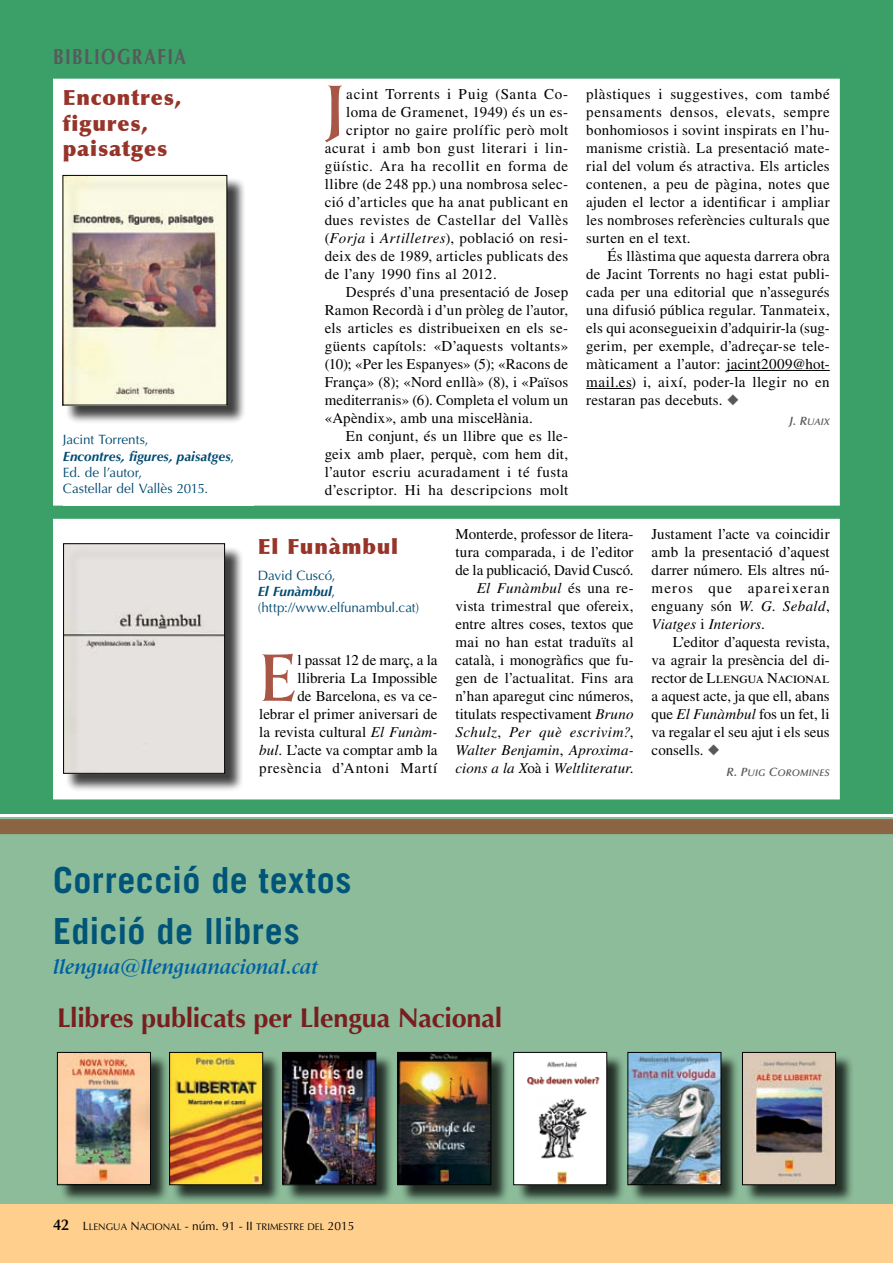
<style>
.page{position:relative;width:893px;height:1263px;background:#fff}
.page>*{position:absolute;margin:0;border:0;box-sizing:border-box;transform-origin:0 0}
.t1{font:700 75.6px "Tiepolo";color:#a85646;scale:.88 1}
.t2{font:700 36px/51.8px "Trade Gothic";letter-spacing:.01em;color:#005477}
.t3{font:700 27px "Optima";letter-spacing:-.01em;color:#781e1e}
.t4{font:21.9px "Optima LT Std Bold SC800";letter-spacing:.08em;color:#58595b;scale:.79 1}
.t5{font:900 21px/25.2px "Optima LT Std";letter-spacing:.04em;color:#97342a}
.t6{font:italic 700 21px "Latin 725 BT";letter-spacing:-.01em;color:#0060a1}
.t7{font:15px/18px "Times LT Std";letter-spacing:.015em;color:#000;text-align:justify}
.t8{font:15px "Times LT Std";letter-spacing:.035em;color:#000}
.t9{font:15px "Times LT Std";letter-spacing:.045em;color:#000}
.t10{font:15px "Times LT Std";letter-spacing:.05em;color:#000}
.t11{font:13.5px/16.2px "Optima LT Std";letter-spacing:-.01em;color:#004a71}
.t12{font:9.6px "Optima LT Std SC800";color:#000}
.t13{font:9.6px "Optima LT Std Demi Bold Italic SC800";letter-spacing:.025em;color:#58595b}
.s1{font-weight:700;font-style:italic}
.s2{font-style:italic}
.s3{color:#58595b}
.s4{font-size:12px}
.s5{font-family:"Optima LT Std";font-weight:600;font-size:15.6px}
.s6{font-family:"Optima LT Std";font-size:12px}
</style>
<div class="page">
<div style="left:0;top:1203px;width:893px;height:60px;background:#fecf8d"></div>
<div style="left:0;top:0;width:893px;height:813px;background:#3aa068"></div>
<div style="left:0;top:817px;width:893px;height:386px;background:#8cbc9a"></div>
<div style="left:54px;top:519px;width:785px;height:280px;background:#fff"></div>
<div style="left:66px;top:546px;width:177px;height:246px;background:#000;opacity:.75"></div>
<div style="left:63px;top:543px;width:162px;height:230px;border:1px solid #000"></div>
<div style="left:54px;top:79px;width:785px;height:426px;background:#fff"></div>
<hr style="left:727px;top:370px;width:103px;height:1px;background:#000">
<hr style="left:586px;top:388px;width:45px;height:1px;background:#000">
<div style="left:65px;top:177px;width:181px;height:247px;background:#000;opacity:.75"></div>
<div style="left:63px;top:434px;width:190px;height:72px;background:#fff"></div>
<div style="left:59px;top:1054px;width:111px;height:149px;background:#000;opacity:.75"></div>
<img style="left:59px;top:1054px;width:90px;height:129px">
<div style="left:57px;top:1052px;width:94px;height:133px;border:1px solid #000"></div>
<div style="left:172px;top:1054px;width:110px;height:149px;background:#000;opacity:.75"></div>
<img style="left:171px;top:1054px;width:90px;height:129px">
<div style="left:169px;top:1052px;width:94px;height:133px;border:1px solid #000"></div>
<div style="left:285px;top:1054px;width:110px;height:149px;background:#000;opacity:.75"></div>
<img style="left:285px;top:1054px;width:89px;height:129px">
<div style="left:283px;top:1052px;width:93px;height:133px;border:1px solid #000"></div>
<div style="left:400px;top:1054px;width:110px;height:149px;background:#000;opacity:.75"></div>
<img style="left:400px;top:1054px;width:89px;height:129px">
<div style="left:398px;top:1052px;width:93px;height:133px;border:1px solid #000"></div>
<div style="left:516px;top:1054px;width:110px;height:149px;background:#000;opacity:.75"></div>
<img style="left:515px;top:1054px;width:90px;height:129px">
<div style="left:513px;top:1052px;width:94px;height:133px;border:1px solid #000"></div>
<div style="left:630px;top:1054px;width:110px;height:149px;background:#000;opacity:.75"></div>
<img style="left:630px;top:1054px;width:89px;height:129px">
<div style="left:628px;top:1052px;width:93px;height:133px;border:1px solid #000"></div>
<div style="left:744px;top:1054px;width:111px;height:149px;background:#000;opacity:.75"></div>
<img style="left:744px;top:1054px;width:90px;height:129px">
<div style="left:742px;top:1052px;width:94px;height:133px;border:1px solid #000"></div>
<div style="left:0;top:819px;width:893px;height:15px;background:#8b6543"></div>
<h3 class="t4" style="left:53px;top:44px;width:170px">BIBLIOGRAFIA</h3>
<h3 class="t5" style="left:63px;top:86px;width:119px">Encontres, figures, paisatges</h3>
<p class="t11" style="left:63px;top:432px;width:173px">Jacint Torrents,<br><span class="s1">Encontres, figures, paisatges</span>,<br>Ed. de l’autor,<br>Castellar del Vallès 2015.</p>
<h1 class="t1" style="left:325px;top:67px;width:24px">J</h1>
<p class="t9" style="left:346px;top:85px;width:223px">acint Torrents i Puig (Santa Co-</p>
<p class="t7" style="left:346px;top:103px;width:223px">loma de Gramenet, 1949) és un es-</p>
<p class="t7" style="left:346px;top:121px;width:223px">criptor no gaire prolífic però molt</p>
<p class="t10" style="left:325px;top:139px;width:245px">acurat i amb bon gust literari i lin-</p>
<p class="t9" style="left:325px;top:157px;width:245px">güístic. Ara ha recollit en forma de</p>
<p class="t7" style="left:325px;top:175px;width:245px">llibre (de 248 pp.) una nombrosa selec-</p>
<p class="t7" style="left:325px;top:193px;width:245px">ció d’articles que ha anat publicant en</p>
<p class="t8" style="left:325px;top:211px;width:245px">dues revistes de Castellar del Vallès</p>
<p class="t7" style="left:325px;top:229px;width:245px">(<span class="s2">Forja</span> i <span class="s2">Artilletres</span>), població on resi-</p>
<p class="t7" style="left:325px;top:247px;width:245px">deix des de 1989, articles publicats des</p>
<p class="t8" style="left:325px;top:265px;width:174px">de l’any 1990 fins al 2012.</p>
<p class="t7" style="left:346px;top:283px;width:224px">Després d’una presentació de Josep</p>
<p class="t7" style="left:325px;top:301px;width:245px">Ramon Recordà i d’un pròleg de l’autor,</p>
<p class="t7" style="left:325px;top:319px;width:245px">els articles es distribueixen en els se-</p>
<p class="t7" style="left:325px;top:337px;width:245px">güents capítols: «D’aquests voltants»</p>
<p class="t7" style="left:325px;top:355px;width:245px">(10); «Per les Espanyes» (5); «Racons de</p>
<p class="t7" style="left:325px;top:373px;width:245px">França» (8); «Nord enllà» (8), i «Països</p>
<p class="t7" style="left:325px;top:391px;width:245px">mediterranis» (6). Completa el volum un</p>
<p class="t7" style="left:325px;top:409px;width:210px">«Apèndix», amb una miscel·lània.</p>
<p class="t7" style="left:346px;top:427px;width:224px">En conjunt, és un llibre que es lle-</p>
<p class="t7" style="left:325px;top:445px;width:245px">geix amb plaer, perquè, com hem dit,</p>
<p class="t8" style="left:325px;top:463px;width:245px">l’autor escriu acuradament i té fusta</p>
<p class="t8" style="left:325px;top:481px;width:245px">d’escriptor. Hi ha descripcions molt</p>
<p class="t7" style="left:586px;top:85px;width:245px">plàstiques i suggestives, com també pensaments densos, elevats, sempre bonhomiosos i sovint inspirats en l’hu&shy;manisme cristià. La presentació mate&shy;rial del volum és atractiva. Els articles contenen, a peu de pàgina, notes que ajuden el lector a identificar i ampliar les nombroses referències culturals que surten en el text.</p>
<p class="t7" style="left:586px;top:247px;width:245px;text-indent:21px">És llàstima que aquesta darrera obra de Jacint Torrents no hagi estat publi&shy;cada per una editorial que n’assegurés una difusió pública regular. Tanmateix, els qui aconsegueixin d’adquirir-la (sug&shy;gerim, per exemple, d’adreçar-se tele&shy;màticament a l’autor: jacint2009@hot&shy;mail.es) i, així, poder-la llegir no en restaran pas decebuts. <span class="s3">◆</span></p>
<p class="t13" style="left:789px;top:417px;width:42px"><span class="s4">J. R</span>UAIX</p>
<h3 class="t5" style="left:258px;top:534px;width:142px">El Funàmbul</h3>
<p class="t11" style="left:258px;top:567px;width:163px">David Cuscó,<br><span class="s1">El Funàmbul</span>, (http://www.elfunambul.cat)</p>
<h1 class="t1" style="left:259px;top:636px;width:45px">E</h1>
<p class="t7" style="left:259px;top:651px;width:180px;text-align:right">l passat 12 de març, a la llibreria La Impossible<br>de Barcelona, es va ce&shy;lebrar el primer aniversari de la revista cultural <span class="s2">El Funàm&shy;bul.</span> L’acte va comptar amb la presència d’Antoni Martí</p>
<p class="t7" style="left:455px;top:525px;width:180px;text-align:right">Monterde, professor de litera&shy;tura comparada, i de l’editor de la publicació, David Cuscó.<br><span class="s2">El Funàmbul</span> és una re&shy;vista trimestral que ofereix, entre altres coses, textos que mai no han estat traduïts al català, i monogràfics que fu&shy;gen de l’actualitat. Fins ara n’han aparegut cinc números, titulats respectivament <span class="s2">Bruno<br>Schulz</span>, <span class="s2">Per què escrivim?</span>,<br><span class="s2">Walter Benjamin</span>, <span class="s2">Aproxima&shy;cions a la X</span>oà i <span class="s2">Weltliteratur</span>.</p>
<p class="t7" style="left:652px;top:525px;width:180px">Justament l’acte va coincidir amb la presentació d’aquest darrer número. Els altres nú&shy;meros que apareixeran enguany són <span class="s2">W. G. Sebald</span>, <span class="s2">Viatges</span> i <span class="s2">Interiors</span>.</p>
<p class="t7" style="left:652px;top:633px;width:180px;text-indent:21px">L’editor d’aquesta revista, va agrair la presència del di&shy;rector de Llengua Nacional a aquest acte, ja que ell, abans que <span class="s2">El Funàmbul</span> fos un fet, li va regalar el seu ajut i els seus consells. <span class="s3">◆</span></p>
<p class="t13" style="left:727px;top:767px;width:105px"><span class="s4">R. P</span>UIG <span class="s4">C</span>OROMINES</p>
<h2 class="t2" style="left:53px;top:853px;width:300px">Correcció de textos<br>Edició de llibres</h2>
<h3 class="t6" style="left:53px;top:955px;width:267px">llengua@llenguanacional.cat</h3>
<h3 class="t3" style="left:57px;top:1002px;width:447px">Llibres publicats per Llengua Nacional</h3>
<p class="t12" style="left:53px;top:1221px;width:303px"><span class="s5">42</span> <span class="s4">L</span>LENGUA <span class="s4">N</span>ACIONAL <span class="s6">- núm. 91 - II</span> TRIMESTRE DEL <span class="s4">2015</span></p>
</div>
